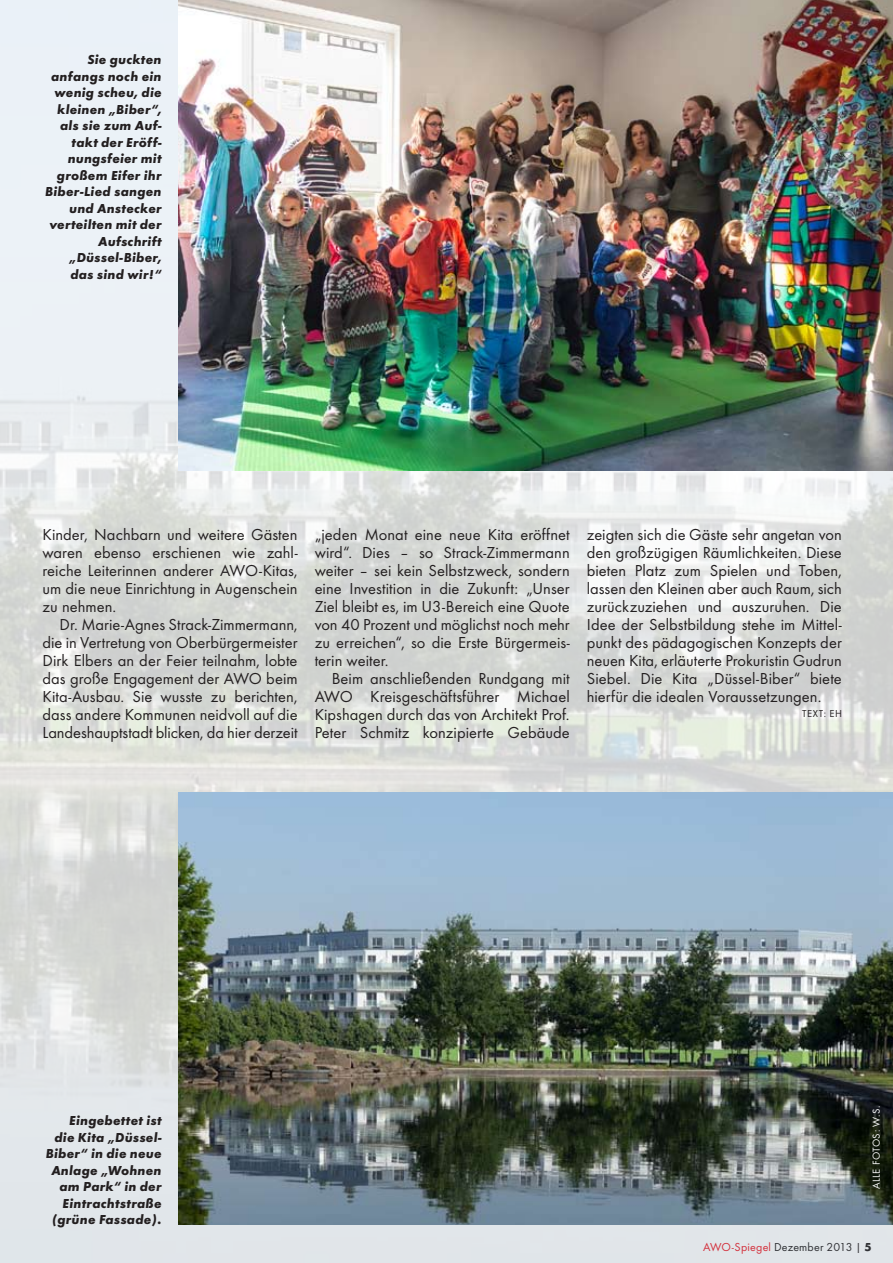
<style>
.page{position:relative;width:893px;height:1263px;background:#fff}
.page>*{position:absolute;margin:0;border:0;box-sizing:border-box;transform-origin:0 0}
.t1{font:16.5px/18px "Futura T";color:#231f20;text-align:justify}
.t2{font:italic 700 13.5px/16.5px "Futura T";letter-spacing:.015em;color:#231f20;text-align:right}
.t3{font:12px "Futura T";letter-spacing:.015em;color:#231f20}
.t4{font:10.5px "Futura T";color:#fff}
.t5{font:10.5px "Futura T";color:#231f20}
.s1{color:#ee1c28}
.s2{font-weight:700}
</style>
<div class="page">
<img style="left:0;top:0;width:893px;height:1263px">
<img style="left:179px;top:0;width:714px;height:470px">
<img style="left:179px;top:792px;width:714px;height:432px">
<p class="t2" style="left:45px;top:51px;width:118px">Sie guckten anfangs noch ein wenig scheu, die kleinen „Biber“, als sie zum Auf&shy;takt der Eröff&shy;nungsfeier mit großem Eifer ihr<br>Biber-Lied sangen und Anstecker verteilten mit der<br>Aufschrift „Düssel-Biber, das sind wir!“</p>
<p class="t1" style="left:43px;top:525px;width:257px">Kinder, Nachbarn und weitere Gästen waren ebenso erschienen wie zahl&shy;reiche Leiterinnen anderer AWO-Kitas, um die neue Einrichtung in Augenschein zu nehmen.</p>
<p class="t1" style="left:43px;top:615px;width:257px;text-indent:17px">Dr. Marie-Agnes Strack-Zimmermann, die in Vertretung von Oberbürgermeister Dirk Elbers an der Feier teilnahm, lobte das große Engagement der AWO beim Kita-Ausbau. Sie wusste zu berichten, dass andere Kommunen neidvoll auf die Landeshauptstadt blicken, da hier derzeit</p>
<p class="t1" style="left:315px;top:525px;width:257px">„jeden Monat eine neue Kita eröffnet wird“. Dies – so Strack-Zimmermann weiter – sei kein Selbstzweck, sondern eine Investition in die Zukunft: „Unser Ziel bleibt es, im U3-Bereich eine Quote von 40 Prozent und möglichst noch mehr zu erreichen“, so die Erste Bürgermeis&shy;terin weiter.</p>
<p class="t1" style="left:315px;top:669px;width:257px;text-indent:17px">Beim anschließenden Rundgang mit AWO Kreisgeschäftsführer Michael Kipshagen durch das von Architekt Prof.<br>Peter Schmitz konzipierte Gebäude</p>
<p class="t1" style="left:587px;top:525px;width:257px">zeigten sich die Gäste sehr angetan von den großzügigen Räumlichkeiten. Diese bieten Platz zum Spielen und Toben, lassen den Kleinen aber auch Raum, sich zurückzuziehen und auszuruhen. Die Idee der Selbstbildung stehe im Mittel&shy;punkt des pädagogischen Konzepts der neuen Kita, erläuterte Prokuristin Gudrun Siebel. Die Kita „Düssel-Biber“ biete hierfür die idealen Voraussetzungen.</p>
<p class="t5" style="left:802px;top:707px;width:34px">Text: eh</p>
<p class="t2" style="left:46px;top:1112px;width:118px">Eingebettet ist<br>die Kita „Düssel-<br>Biber“ in die neue<br>Anlage „Wohnen am Park“ in der<br>Eintrachtstraße (grüne Fassade).</p>
<p class="t4" style="left:870px;top:1189px;width:85px;rotate:-90deg">alle Fotos: W.S.</p>
<p class="t3" style="left:703px;top:1240px;width:170px"><span class="s1">AWO-Spiegel</span> Dezember 2013 | <span class="s2">5</span></p>
</div>
